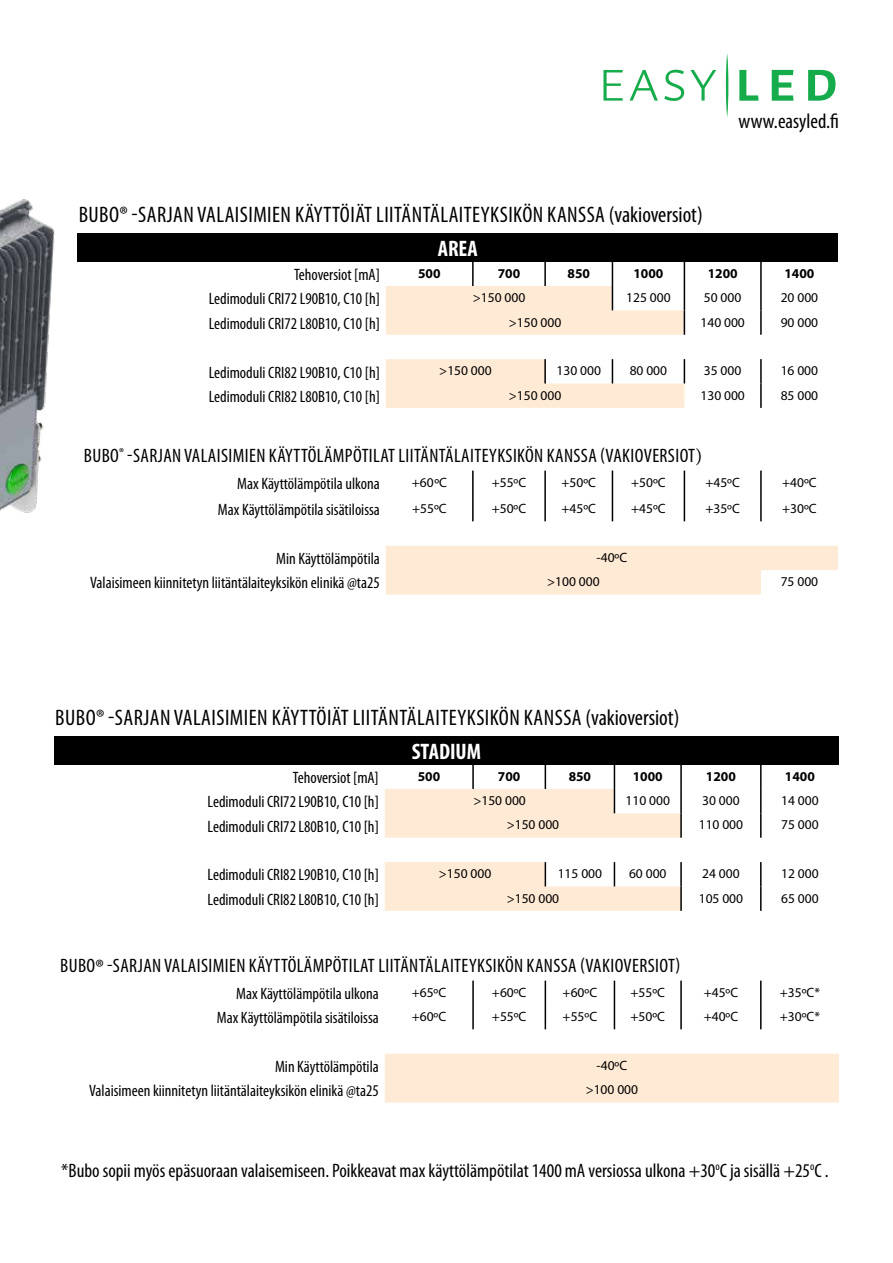
<style>
.page{position:relative;width:893px;height:1263px;background:#fff}
.page>*{position:absolute;margin:0;border:0;box-sizing:border-box;transform-origin:0 0}
.t1{font:condensed 22.5px "Myriad Pro";letter-spacing:.02em;color:#000}
.t2{font:700 condensed 22.5px "Myriad Pro";color:#fff}
.t3{font:condensed 21px "Myriad Pro";color:#000}
.t4{font:condensed 19.5px "Myriad Pro";letter-spacing:.02em;color:#000}
.t5{font:condensed 19.5px "Myriad Pro";color:#000}
.t6{font:condensed 16.5px "Myriad Pro";color:#000}
.t7{font:13.5px "Myriad Pro";color:#000}
.t8{font:700 13.5px "Myriad Pro";color:#000}
.s1{font-family:"Minion Pro";font-stretch:normal}
.s2{font-size:22.5px}
</style>
<div class="page">
<div style="left:78px;top:233px;width:760px;height:29px;background:#000"></div>
<svg style="left:386px;top:286px;width:452px;height:308px"></svg>
<hr style="left:472px;top:262px;width:2px;height:24px;background:#000">
<hr style="left:544px;top:262px;width:2px;height:24px;background:#000">
<hr style="left:760px;top:262px;width:2px;height:24px;background:#000">
<svg style="left:612px;top:262px;width:1px;height:48px"></svg>
<hr style="left:760px;top:286px;width:2px;height:24px;background:#000">
<svg style="left:684px;top:262px;width:1px;height:73px"></svg>
<hr style="left:760px;top:310px;width:2px;height:25px;background:#000">
<hr style="left:544px;top:359px;width:2px;height:24px;background:#000">
<svg style="left:612px;top:359px;width:1px;height:24px"></svg>
<svg style="left:684px;top:359px;width:1px;height:24px"></svg>
<hr style="left:760px;top:359px;width:2px;height:24px;background:#000">
<hr style="left:760px;top:383px;width:2px;height:25px;background:#000">
<hr style="left:472px;top:471px;width:2px;height:26px;background:#000">
<hr style="left:544px;top:471px;width:2px;height:26px;background:#000">
<hr style="left:760px;top:471px;width:2px;height:26px;background:#000">
<hr style="left:472px;top:497px;width:2px;height:24px;background:#000">
<hr style="left:544px;top:497px;width:2px;height:24px;background:#000">
<svg style="left:612px;top:471px;width:1px;height:50px"></svg>
<svg style="left:684px;top:471px;width:1px;height:50px"></svg>
<hr style="left:760px;top:497px;width:2px;height:24px;background:#000">
<div style="left:54px;top:736px;width:785px;height:28px;background:#000"></div>
<svg style="left:385px;top:789px;width:454px;height:313px"></svg>
<hr style="left:472px;top:764px;width:2px;height:25px;background:#000">
<svg style="left:545px;top:764px;width:1px;height:25px"></svg>
<hr style="left:680px;top:764px;width:2px;height:25px;background:#000">
<hr style="left:760px;top:764px;width:2px;height:25px;background:#000">
<svg style="left:614px;top:764px;width:1px;height:49px"></svg>
<hr style="left:680px;top:789px;width:2px;height:24px;background:#000">
<hr style="left:760px;top:789px;width:2px;height:24px;background:#000">
<hr style="left:680px;top:813px;width:2px;height:25px;background:#000">
<hr style="left:760px;top:813px;width:2px;height:25px;background:#000">
<svg style="left:545px;top:862px;width:1px;height:24px"></svg>
<svg style="left:614px;top:862px;width:1px;height:24px"></svg>
<hr style="left:680px;top:862px;width:2px;height:24px;background:#000">
<hr style="left:760px;top:862px;width:2px;height:24px;background:#000">
<hr style="left:680px;top:886px;width:2px;height:25px;background:#000">
<hr style="left:760px;top:886px;width:2px;height:25px;background:#000">
<hr style="left:472px;top:980px;width:2px;height:25px;background:#000">
<hr style="left:680px;top:980px;width:2px;height:25px;background:#000">
<hr style="left:760px;top:980px;width:2px;height:25px;background:#000">
<hr style="left:472px;top:1005px;width:2px;height:24px;background:#000">
<svg style="left:545px;top:980px;width:1px;height:49px"></svg>
<svg style="left:614px;top:980px;width:1px;height:49px"></svg>
<hr style="left:680px;top:1005px;width:2px;height:24px;background:#000">
<hr style="left:760px;top:1005px;width:2px;height:24px;background:#000">
<svg style="left:603px;top:70px;width:20px;height:31px"></svg>
<svg style="left:630px;top:70px;width:28px;height:31px"></svg>
<svg style="left:664px;top:70px;width:20px;height:31px"></svg>
<svg style="left:690px;top:70px;width:26px;height:31px"></svg>
<svg style="left:739px;top:70px;width:20px;height:31px"></svg>
<svg style="left:772px;top:70px;width:21px;height:31px"></svg>
<svg style="left:808px;top:70px;width:27px;height:31px"></svg>
<svg style="left:726px;top:53px;width:2px;height:64px"></svg>
<img style="left:0;top:199px;width:78px;height:314px">
<h1 class="t1" style="left:79px;top:201px;width:626px">BUBO® -SARJAN VALAISIMIEN KÄYTTÖIÄT LIITÄNTÄLAITEYKSIKÖN KANSSA (vakioversiot)</h1>
<h1 class="t2" style="left:438px;top:234px;width:42px">AREA</h1>
<p class="t3" style="left:738px;top:109px;width:102px">www.easyled.fi</p>
<p class="t6" style="left:294px;top:265px;width:87px">Tehoversiot [mA]</p>
<p class="t8" style="left:418px;top:264px;width:24px">500</p>
<p class="t8" style="left:498px;top:264px;width:24px">700</p>
<p class="t8" style="left:568px;top:264px;width:24px">850</p>
<p class="t8" style="left:633px;top:264px;width:31px">1000</p>
<p class="t8" style="left:708px;top:264px;width:31px">1200</p>
<p class="t8" style="left:784px;top:264px;width:31px">1400</p>
<p class="t6" style="left:209px;top:289px;width:173px">Ledimoduli CRI72 L90B10, C10 [h]</p>
<p class="t7" style="left:473px;top:289px;width:54px">&gt;150 000</p>
<p class="t7" style="left:626px;top:289px;width:46px">125 000</p>
<p class="t7" style="left:704px;top:289px;width:39px">50 000</p>
<p class="t7" style="left:781px;top:289px;width:39px">20 000</p>
<p class="t6" style="left:209px;top:313px;width:173px">Ledimoduli CRI72 L80B10, C10 [h]</p>
<p class="t7" style="left:509px;top:314px;width:54px">&gt;150 000</p>
<p class="t7" style="left:700px;top:314px;width:46px">140 000</p>
<p class="t7" style="left:781px;top:314px;width:39px">90 000</p>
<p class="t6" style="left:209px;top:362px;width:173px">Ledimoduli CRI82 L90B10, C10 [h]</p>
<p class="t7" style="left:439px;top:362px;width:54px">&gt;150 000</p>
<p class="t7" style="left:557px;top:362px;width:46px">130 000</p>
<p class="t7" style="left:630px;top:362px;width:39px">80 000</p>
<p class="t7" style="left:704px;top:362px;width:39px">35 000</p>
<p class="t7" style="left:781px;top:362px;width:39px">16 000</p>
<p class="t6" style="left:209px;top:386px;width:173px">Ledimoduli CRI82 L80B10, C10 [h]</p>
<p class="t7" style="left:509px;top:387px;width:54px">&gt;150 000</p>
<p class="t7" style="left:700px;top:387px;width:46px">130 000</p>
<p class="t7" style="left:781px;top:387px;width:39px">85 000</p>
<p class="t4" style="left:84px;top:443px;width:620px">BUBO<sup>®</sup> -SARJAN VALAISIMIEN KÄYTTÖLÄMPÖTILAT LIITÄNTÄLAITEYKSIKÖN KANSSA (VAKIOVERSIOT<span class="s1">)</span></p>
<p class="t6" style="left:237px;top:473px;width:144px">Max Käyttölämpötila ulkona</p>
<p class="t7" style="left:412px;top:474px;width:37px">+60oC</p>
<p class="t7" style="left:492px;top:474px;width:36px">+55oC</p>
<p class="t7" style="left:562px;top:474px;width:36px">+50oC</p>
<p class="t7" style="left:631px;top:474px;width:36px">+50oC</p>
<p class="t7" style="left:705px;top:474px;width:36px">+45oC</p>
<p class="t7" style="left:782px;top:474px;width:36px">+40oC</p>
<p class="t6" style="left:218px;top:500px;width:163px">Max Käyttölämpötila sisätiloissa</p>
<p class="t7" style="left:412px;top:500px;width:36px">+55oC</p>
<p class="t7" style="left:492px;top:500px;width:36px">+50oC</p>
<p class="t7" style="left:562px;top:500px;width:36px">+45oC</p>
<p class="t7" style="left:631px;top:500px;width:36px">+45oC</p>
<p class="t7" style="left:705px;top:500px;width:36px">+35oC</p>
<p class="t7" style="left:782px;top:500px;width:36px">+30oC</p>
<p class="t6" style="left:276px;top:549px;width:105px">Min Käyttölämpötila</p>
<p class="t7" style="left:597px;top:549px;width:32px">-40oC</p>
<p class="t6" style="left:90px;top:573px;width:291px">Valaisimeen kiinnitetyn liitäntälaiteyksikön elinikä @ta25</p>
<p class="t7" style="left:547px;top:573px;width:54px">&gt;100 000</p>
<p class="t7" style="left:781px;top:573px;width:39px">75 000</p>
<h1 class="t1" style="left:55px;top:704px;width:626px">BUBO® -SARJAN VALAISIMIEN KÄYTTÖIÄT LIITÄNTÄLAITEYKSIKÖN KANSSA (vakioversiot)</h1>
<h1 class="t2" style="left:412px;top:737px;width:71px">STADIUM</h1>
<p class="t6" style="left:293px;top:767px;width:87px">Tehoversiot [mA]</p>
<p class="t8" style="left:418px;top:767px;width:24px">500</p>
<p class="t8" style="left:498px;top:767px;width:24px">700</p>
<p class="t8" style="left:569px;top:767px;width:24px">850</p>
<p class="t8" style="left:633px;top:767px;width:31px">1000</p>
<p class="t8" style="left:706px;top:767px;width:31px">1200</p>
<p class="t8" style="left:785px;top:767px;width:31px">1400</p>
<p class="t6" style="left:208px;top:792px;width:173px">Ledimoduli CRI72 L90B10, C10 [h]</p>
<p class="t7" style="left:473px;top:792px;width:54px">&gt;150 000</p>
<p class="t7" style="left:626px;top:792px;width:46px">110 000</p>
<p class="t7" style="left:702px;top:792px;width:39px">30 000</p>
<p class="t7" style="left:781px;top:792px;width:39px">14 000</p>
<p class="t6" style="left:208px;top:816px;width:173px">Ledimoduli CRI72 L80B10, C10 [h]</p>
<p class="t7" style="left:507px;top:816px;width:54px">&gt;150 000</p>
<p class="t7" style="left:699px;top:816px;width:46px">110 000</p>
<p class="t7" style="left:781px;top:816px;width:39px">75 000</p>
<p class="t6" style="left:208px;top:865px;width:173px">Ledimoduli CRI82 L90B10, C10 [h]</p>
<p class="t7" style="left:439px;top:865px;width:54px">&gt;150 000</p>
<p class="t7" style="left:558px;top:865px;width:46px">115 000</p>
<p class="t7" style="left:629px;top:865px;width:39px">60 000</p>
<p class="t7" style="left:702px;top:865px;width:39px">24 000</p>
<p class="t7" style="left:781px;top:865px;width:39px">12 000</p>
<p class="t6" style="left:208px;top:889px;width:173px">Ledimoduli CRI82 L80B10, C10 [h]</p>
<p class="t7" style="left:507px;top:890px;width:54px">&gt;150 000</p>
<p class="t7" style="left:699px;top:890px;width:46px">105 000</p>
<p class="t7" style="left:781px;top:890px;width:39px">65 000</p>
<p class="t4" style="left:60px;top:953px;width:622px">BUBO<span class="s2">®</span> -SARJAN VALAISIMIEN KÄYTTÖLÄMPÖTILAT LIITÄNTÄLAITEYKSIKÖN KANSSA (VAKIOVERSIOT)</p>
<p class="t6" style="left:236px;top:983px;width:144px">Max Käyttölämpötila ulkona</p>
<p class="t7" style="left:412px;top:984px;width:36px">+65oC</p>
<p class="t7" style="left:492px;top:984px;width:36px">+60oC</p>
<p class="t7" style="left:563px;top:984px;width:36px">+60oC</p>
<p class="t7" style="left:630px;top:984px;width:36px">+55oC</p>
<p class="t7" style="left:704px;top:984px;width:36px">+45oC</p>
<p class="t7" style="left:780px;top:984px;width:42px">+35oC*</p>
<p class="t6" style="left:217px;top:1008px;width:163px">Max Käyttölämpötila sisätiloissa</p>
<p class="t7" style="left:412px;top:1008px;width:36px">+60oC</p>
<p class="t7" style="left:492px;top:1008px;width:36px">+55oC</p>
<p class="t7" style="left:563px;top:1008px;width:36px">+55oC</p>
<p class="t7" style="left:630px;top:1008px;width:36px">+50oC</p>
<p class="t7" style="left:704px;top:1008px;width:36px">+40oC</p>
<p class="t7" style="left:780px;top:1008px;width:42px">+30oC*</p>
<p class="t6" style="left:275px;top:1057px;width:105px">Min Käyttölämpötila</p>
<p class="t7" style="left:597px;top:1057px;width:32px">-40oC</p>
<p class="t6" style="left:89px;top:1081px;width:291px">Valaisimeen kiinnitetyn liitäntälaiteyksikön elinikä @ta25</p>
<p class="t7" style="left:586px;top:1081px;width:54px">&gt;100 000</p>
<p class="t5" style="left:61px;top:1158px;width:769px">*Bubo sopii myös epäsuoraan valaisemiseen. Poikkeavat max käyttölämpötilat 1400 mA versiossa ulkona +30<sup>o</sup>C ja sisällä +25<sup>o</sup>C .</p>
</div>
